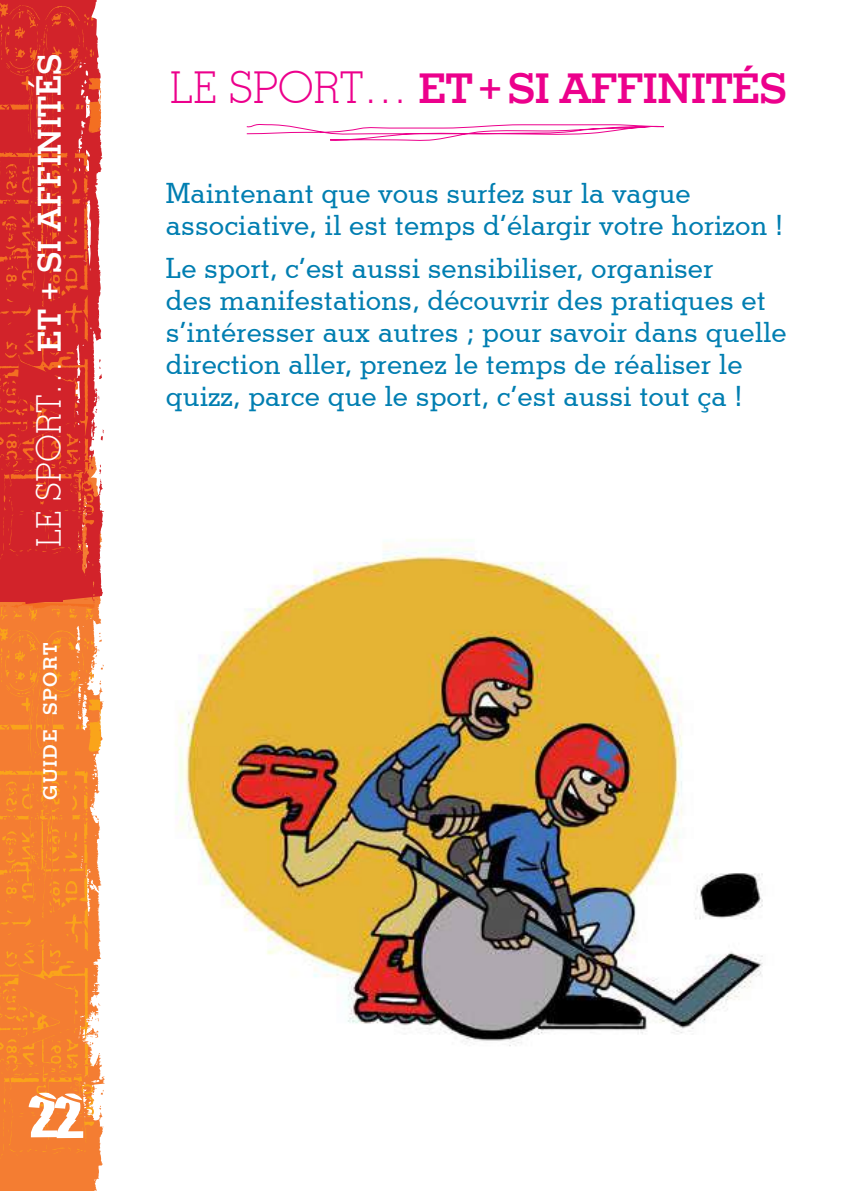
<style>
.page{position:relative;width:851px;height:1191px;background:#fff}
.page>*{position:absolute;margin:0;border:0;box-sizing:border-box;transform-origin:0 0}
.t1{font:700 44px "Stymie LT";letter-spacing:-.01em;color:#ec008c}
.t2{font:700 34px "Stymie LT";color:#fff}
.t3{font:500 28px/32px "Stymie BT";color:#007eb1}
.t4{font:700 20px "Stymie LT";letter-spacing:.08em;color:#fff}
.s1{font-family:"Stymie BT";font-weight:300}
.s2{font-family:"Stymie BT"}
</style>
<div class="page">
<svg style="left:20px;top:623px;width:85px;height:568px"></svg>
<svg style="left:0;top:602px;width:100px;height:4px"></svg>
<div style="left:0;top:0;width:63px;height:602px;background:#d2232a"></div>
<svg style="left:20px;top:112px;width:84px;height:492px;fill:#d2232a"></svg>
<svg style="left:0;top:0;width:101px;height:562px"></svg>
<svg style="left:0;top:606px;width:101px;height:555px;fill:#f47d32"></svg>
<img style="left:175px;top:539px;width:588px;height:507px">
<svg style="left:246px;top:124px;width:418px;height:17px"></svg>
<div style="left:28px;top:1092px;width:56px;height:46px;background:#f47d32"></div>
<p class="t2" style="left:30px;top:547px;width:495px;rotate:-90deg"><span class="s1">LE SPORT…</span> ET + SI AFFINIT<span class="s2">É</span>S</p>
<p class="t4" style="left:39px;top:799px;width:159px;rotate:-90deg">GUIDE SPORT</p>
<h1 class="t1" style="left:170px;top:64px;width:618px"><span class="s1">LE SPORT…</span> ET+SI AFFINITÉS</h1>
<p class="t3" style="left:166px;top:177px;width:618px">Maintenant que vous surfez sur la vague associative, il est temps d’élargir votre horizon !</p>
<p class="t3" style="left:166px;top:252px;width:622px">Le sport, c’est aussi sensibiliser, organiser<br>des manifestations, découvrir des pratiques et s’intéresser aux autres ; pour savoir dans quelle direction aller, prenez le temps de réaliser le quizz, parce que le sport, c’est aussi tout ça !</p>
</div>
